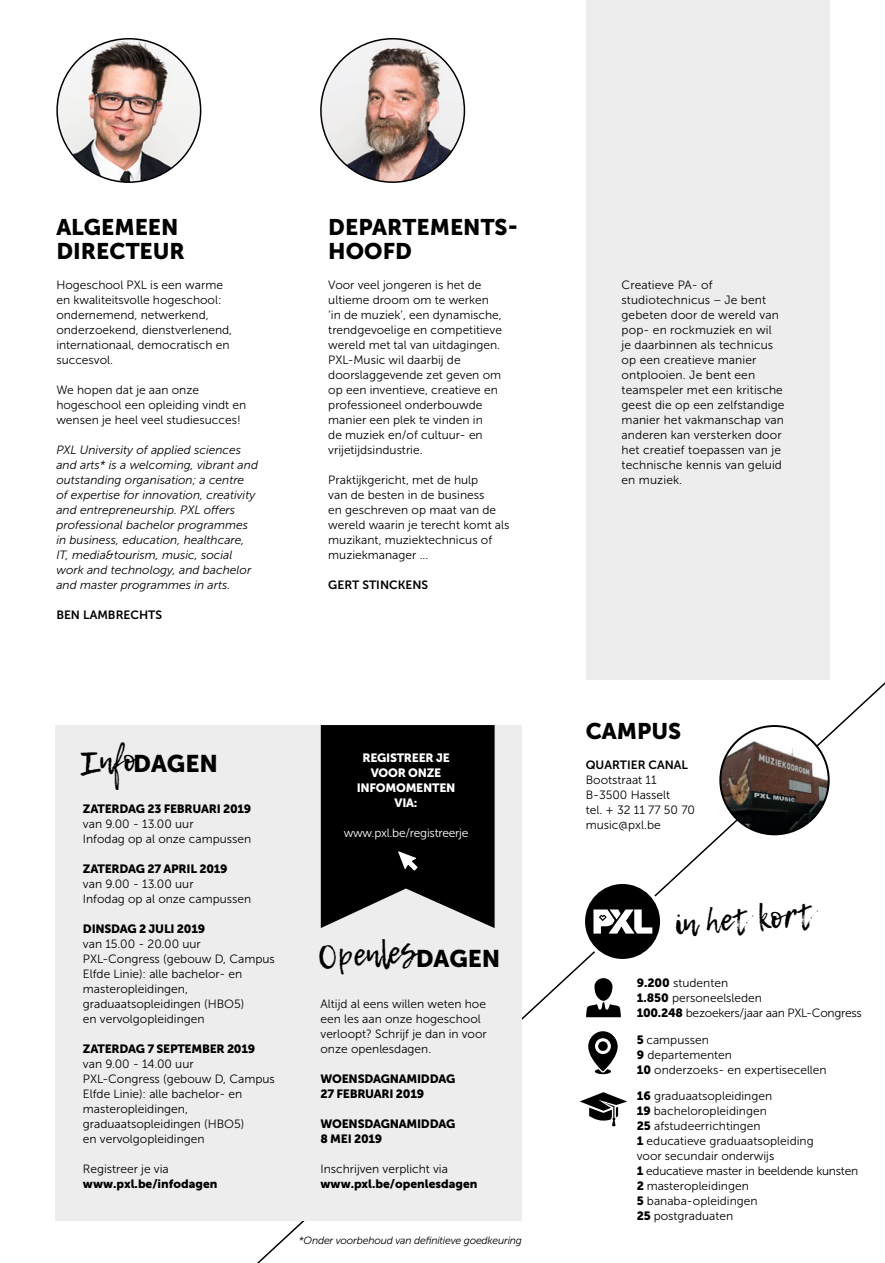
<style>
.page{position:relative;width:885px;height:1263px;background:#fff}
.page>*{position:absolute;margin:0;border:0;box-sizing:border-box;transform-origin:0 0}
.t1{font:31.8px "Lemon Tuesday";color:#000}
.t2{font:31.2px "Lemon Tuesday";color:#000}
.t3{font:24px "Museo Sans 900";color:#000}
.t4{font:22.5px/24px "Museo Sans 900";color:#000}
.t5{font:12px/15px "Museo Sans 300";color:#000}
.t6{font:italic 12px/15px "Museo Sans 300";color:#000}
.t7{font:12px/15px "Museo Sans 900";letter-spacing:-.02em;color:#000}
.t8{font:12px "Museo Sans 900";color:#000}
.t9{font:12px "Museo Sans 700";color:#000}
.t10{font:12px/15px "Museo Sans 900";letter-spacing:-.02em;color:#fff;text-align:center}
.t11{font:12px "Museo Sans 300";letter-spacing:-.02em;color:#fff}
.t12{font:italic 10.5px "Museo Sans 300";letter-spacing:-.02em;color:#000}
.s1{font-family:"Museo Sans 900"}
</style>
<div class="page">
<svg style="left:205px;top:626px;width:679px;height:637px"></svg>
<svg style="left:588px;top:1031px;width:29px;height:43px"></svg>
<svg style="left:586px;top:978px;width:34px;height:39px"></svg>
<svg style="left:579px;top:1092px;width:48px;height:35px"></svg>
<div style="left:581px;top:880px;width:82px;height:83px;background:#fff;border-radius:50%"></div>
<div style="left:585px;top:884px;width:75px;height:75px;background:#000;border-radius:50%"></div>
<svg style="left:593px;top:909px;width:59px;height:24px"></svg>
<div style="left:55px;top:725px;width:466px;height:495px;background:#ededed"></div>
<svg style="left:321px;top:725px;width:173px;height:203px;background:#181818"></svg>
<div style="left:585px;top:0;width:244px;height:679px;background:#ededed"></div>
<img style="left:720px;top:726px;width:108px;height:108px;border-radius:54px">
<div style="left:719px;top:725px;width:110px;height:110px;border:2px solid #000;border-radius:50%"></div>
<img style="left:321px;top:39px;width:143px;height:143px;border-radius:72px">
<img style="left:57px;top:39px;width:143px;height:143px;border-radius:70px">
<h3 class="t4" style="left:56px;top:215px;width:130px">ALGEMEEN<br>DIRECTEUR</h3>
<p class="t5" style="left:56px;top:277px;width:177px">Hogeschool PXL is een warme en kwaliteitsvolle hogeschool: ondernemend, netwerkend, onderzoekend, dienstverlenend, internationaal, democratisch en succesvol.</p>
<p class="t5" style="left:56px;top:382px;width:191px">We hopen dat je aan onze hogeschool een opleiding vindt en wensen je heel veel studiesucces!</p>
<p class="t6" style="left:56px;top:442px;width:203px">PXL University of applied sciences and arts* is a welcoming, vibrant and outstanding organisation; a centre of expertise for innovation, creativity and entrepreneurship. PXL offers professional bachelor programmes in business, education, healthcare, IT, media&amp;tourism, music, social work and technology, and bachelor and master programmes in arts.</p>
<p class="t9" style="left:56px;top:608px;width:107px">BEN LAMBRECHTS</p>
<h3 class="t4" style="left:328px;top:215px;width:192px">DEPARTEMENTS-<br>HOOFD</h3>
<p class="t5" style="left:328px;top:277px;width:175px">Voor veel jongeren is het de ultieme droom om te werken ‘in de muziek’, een dynamische, trendgevoelige en competitieve wereld met tal van uitdagingen.<br>PXL-Music wil daarbij de doorslaggevende zet geven om op een inventieve, creatieve en professioneel onderbouwde manier een plek te vinden in<br>de muziek en/of cultuur- en vrijetijdsindustrie.</p>
<p class="t5" style="left:328px;top:472px;width:183px">Praktijkgericht, met de hulp<br>van de besten in de business<br>en geschreven op maat van de wereld waarin je terecht komt als muzikant, muziektechnicus of muziekmanager ...</p>
<p class="t9" style="left:328px;top:578px;width:101px">GERT STINCKENS</p>
<h2 class="t2" style="left:80px;top:745px;width:57px;rotate:-4deg">Info</h2>
<h3 class="t3" style="left:133px;top:750px;width:86px">DAGEN</h3>
<p class="t7" style="left:83px;top:802px;width:170px">ZATERDAG 23 FEBRUARI 2019</p>
<p class="t5" style="left:83px;top:817px;width:170px">van 9.00 - 13.00 uur<br>Infodag op al onze campussen</p>
<p class="t7" style="left:83px;top:862px;width:146px">ZATERDAG 27 APRIL 2019</p>
<p class="t5" style="left:83px;top:877px;width:170px">van 9.00 - 13.00 uur<br>Infodag op al onze campussen</p>
<p class="t7" style="left:83px;top:922px;width:124px">DINSDAG 2 JULI 2019</p>
<p class="t5" style="left:83px;top:937px;width:193px">van 15.00 - 20.00 uur<br>PXL-Congress (gebouw D, Campus<br>Elfde Linie): alle bachelor- en masteropleidingen, graduaatsopleidingen (HBO5)<br>en vervolgopleidingen</p>
<p class="t7" style="left:83px;top:1042px;width:174px">ZATERDAG 7 SEPTEMBER 2019</p>
<p class="t5" style="left:83px;top:1057px;width:193px">van 9.00 - 14.00 uur<br>PXL-Congress (gebouw D, Campus<br>Elfde Linie): alle bachelor- en masteropleidingen, graduaatsopleidingen (HBO5)<br>en vervolgopleidingen</p>
<p class="t5" style="left:83px;top:1162px;width:87px">Registreer je via</p>
<p class="t8" style="left:83px;top:1177px;width:136px">www.pxl.be/infodagen</p>
<p class="t10" style="left:356px;top:750px;width:100px">REGISTREER JE<br>VOOR ONZE<br>INFOMOMENTEN<br>VIA:</p>
<p class="t11" style="left:343px;top:826px;width:126px">www.pxl.be/registreerje</p>
<h1 class="t1" style="left:317px;top:939px;width:100px;rotate:-4deg">Openles</h1>
<h3 class="t3" style="left:415px;top:945px;width:86px">DAGEN</h3>
<p class="t5" style="left:320px;top:997px;width:168px">Altijd al eens willen weten hoe een les aan onze hogeschool verloopt? Schrijf je dan in voor onze openlesdagen.</p>
<p class="t7" style="left:320px;top:1071px;width:136px">WOENSDAGNAMIDDAG<br>27 FEBRUARI 2019</p>
<p class="t7" style="left:320px;top:1116px;width:136px">WOENSDAGNAMIDDAG<br>8 MEI 2019</p>
<p class="t5" style="left:320px;top:1162px;width:129px">Inschrijven verplicht via</p>
<p class="t8" style="left:320px;top:1177px;width:158px">www.pxl.be/openlesdagen</p>
<p class="t12" style="left:299px;top:1235px;width:225px">*Onder voorbehoud van definitieve goedkeuring</p>
<p class="t5" style="left:621px;top:277px;width:164px">Creatieve PA- of studiotechnicus − Je bent gebeten door de wereld van pop- en rockmuziek en wil<br>je daarbinnen als technicus op een creatieve manier ontplooien. Je bent een teamspeler met een kritische geest die op een zelfstandige manier het vakmanschap van anderen kan versterken door het creatief toepassen van je technische kennis van geluid en muziek.</p>
<h3 class="t4" style="left:585px;top:719px;width:97px">CAMPUS</h3>
<p class="t9" style="left:585px;top:758px;width:104px">QUARTIER CANAL</p>
<p class="t5" style="left:585px;top:772px;width:111px">Bootstraat 11<br>B-3500 Hasselt<br>tel. + 32 11 77 50 70 music@pxl.be</p>
<h2 class="t2" style="left:673px;top:906px;width:141px;rotate:-4deg">in het kort</h2>
<p class="t5" style="left:636px;top:976px;width:227px"><span class="s1">9.200</span> studenten<br><span class="s1">1.850</span> personeelsleden<br><span class="s1">100.248</span> bezoekers/jaar aan PXL-Congress</p>
<p class="t5" style="left:636px;top:1032px;width:191px"><span class="s1">5</span> campussen<br><span class="s1">9</span> departementen<br><span class="s1">10</span> onderzoeks- en expertisecellen</p>
<p class="t5" style="left:636px;top:1089px;width:223px"><span class="s1">16</span> graduaatsopleidingen<br><span class="s1">19</span> bacheloropleidingen<br><span class="s1">25</span> afstudeerrichtingen<br><span class="s1">1</span> educatieve graduaatsopleiding<br>voor secundair onderwijs<br><span class="s1">1</span> educatieve master in beeldende kunsten<br><span class="s1">2</span> masteropleidingen<br><span class="s1">5</span> banaba-opleidingen<br><span class="s1">25</span> postgraduaten</p>
</div>
